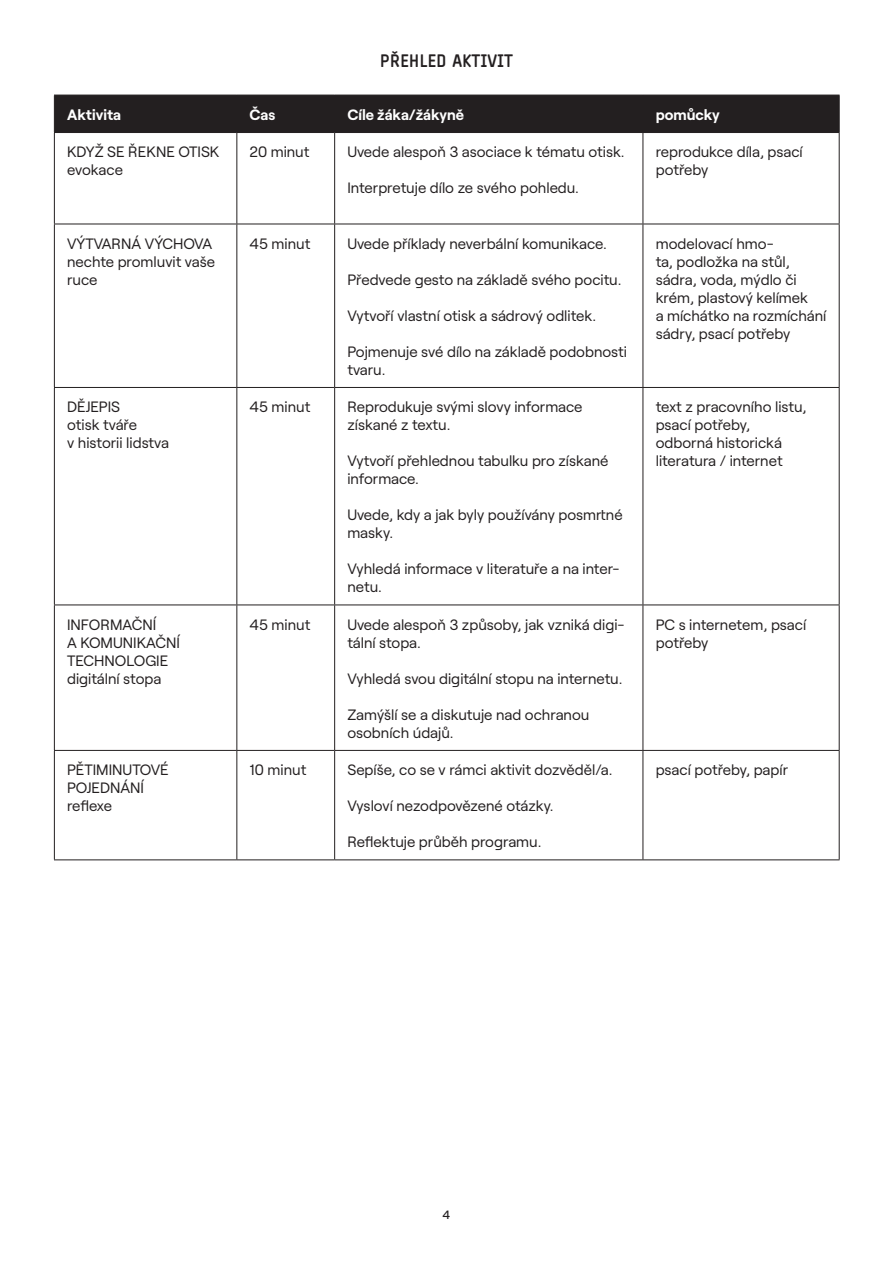
<style>
.page{position:relative;width:893px;height:1263px;background:#fff}
.page>*{position:absolute;margin:0;border:0;box-sizing:border-box;transform-origin:0 0}
.t1{font:700 18px "GASK";color:#231f20}
.t2{font:15px/18px "Roobert";color:#231f20}
.t3{font:700 15px "Roobert";color:#fff}
.t4{font:500 12px "Roobert";color:#231f20}
</style>
<div class="page">
<div style="left:55px;top:96px;width:784px;height:36px;background:#231f20"></div>
<hr style="left:54px;top:95px;width:183px;height:1px;background:#231f20">
<hr style="left:54px;top:95px;width:1px;height:37px;background:#231f20">
<hr style="left:237px;top:95px;width:98px;height:1px;background:#231f20">
<hr style="left:236px;top:95px;width:1px;height:37px;background:#231f20">
<hr style="left:335px;top:95px;width:308px;height:1px;background:#231f20">
<hr style="left:334px;top:95px;width:1px;height:37px;background:#231f20">
<hr style="left:643px;top:95px;width:197px;height:1px;background:#231f20">
<hr style="left:643px;top:95px;width:1px;height:37px;background:#231f20">
<hr style="left:839px;top:95px;width:1px;height:37px;background:#231f20">
<hr style="left:54px;top:132px;width:183px;height:1px;background:#231f20">
<hr style="left:54px;top:133px;width:1px;height:91px;background:#231f20">
<hr style="left:237px;top:132px;width:98px;height:1px;background:#231f20">
<hr style="left:236px;top:133px;width:1px;height:91px;background:#231f20">
<hr style="left:335px;top:132px;width:308px;height:1px;background:#231f20">
<hr style="left:334px;top:133px;width:1px;height:91px;background:#231f20">
<hr style="left:643px;top:132px;width:197px;height:1px;background:#231f20">
<hr style="left:643px;top:133px;width:1px;height:91px;background:#231f20">
<hr style="left:839px;top:133px;width:1px;height:91px;background:#231f20">
<hr style="left:54px;top:224px;width:183px;height:1px;background:#231f20">
<hr style="left:54px;top:224px;width:1px;height:163px;background:#231f20">
<hr style="left:237px;top:224px;width:98px;height:1px;background:#231f20">
<hr style="left:236px;top:224px;width:1px;height:163px;background:#231f20">
<hr style="left:335px;top:224px;width:308px;height:1px;background:#231f20">
<hr style="left:334px;top:224px;width:1px;height:163px;background:#231f20">
<hr style="left:643px;top:224px;width:197px;height:1px;background:#231f20">
<hr style="left:643px;top:224px;width:1px;height:163px;background:#231f20">
<hr style="left:839px;top:224px;width:1px;height:163px;background:#231f20">
<hr style="left:54px;top:387px;width:183px;height:1px;background:#231f20">
<hr style="left:54px;top:388px;width:1px;height:216px;background:#231f20">
<hr style="left:237px;top:387px;width:98px;height:1px;background:#231f20">
<hr style="left:236px;top:388px;width:1px;height:216px;background:#231f20">
<hr style="left:335px;top:387px;width:308px;height:1px;background:#231f20">
<hr style="left:334px;top:388px;width:1px;height:216px;background:#231f20">
<hr style="left:643px;top:387px;width:197px;height:1px;background:#231f20">
<hr style="left:643px;top:388px;width:1px;height:216px;background:#231f20">
<hr style="left:839px;top:388px;width:1px;height:216px;background:#231f20">
<hr style="left:54px;top:604px;width:183px;height:1px;background:#231f20">
<hr style="left:54px;top:605px;width:1px;height:145px;background:#231f20">
<hr style="left:237px;top:604px;width:98px;height:1px;background:#231f20">
<hr style="left:236px;top:605px;width:1px;height:145px;background:#231f20">
<hr style="left:335px;top:604px;width:308px;height:1px;background:#231f20">
<hr style="left:334px;top:605px;width:1px;height:145px;background:#231f20">
<hr style="left:643px;top:604px;width:197px;height:1px;background:#231f20">
<hr style="left:643px;top:605px;width:1px;height:145px;background:#231f20">
<hr style="left:839px;top:605px;width:1px;height:145px;background:#231f20">
<hr style="left:54px;top:750px;width:183px;height:1px;background:#231f20">
<hr style="left:54px;top:751px;width:1px;height:108px;background:#231f20">
<hr style="left:237px;top:750px;width:98px;height:1px;background:#231f20">
<hr style="left:236px;top:751px;width:1px;height:108px;background:#231f20">
<hr style="left:335px;top:750px;width:308px;height:1px;background:#231f20">
<hr style="left:334px;top:751px;width:1px;height:108px;background:#231f20">
<hr style="left:643px;top:750px;width:197px;height:1px;background:#231f20">
<hr style="left:643px;top:751px;width:1px;height:108px;background:#231f20">
<hr style="left:839px;top:751px;width:1px;height:108px;background:#231f20">
<hr style="left:54px;top:859px;width:183px;height:1px;background:#231f20">
<hr style="left:237px;top:859px;width:98px;height:1px;background:#231f20">
<hr style="left:335px;top:859px;width:308px;height:1px;background:#231f20">
<hr style="left:643px;top:859px;width:197px;height:1px;background:#231f20">
<p class="t1" style="left:380px;top:51px;width:135px">PŘEHLED AKTIVIT</p>
<p class="t3" style="left:67px;top:103px;width:55px">Aktivita</p>
<p class="t3" style="left:250px;top:103px;width:27px">Čas</p>
<p class="t3" style="left:347px;top:103px;width:118px">Cíle žáka/žákyně</p>
<p class="t3" style="left:656px;top:103px;width:66px">pomůcky</p>
<p class="t2" style="left:67px;top:142px;width:154px">KDYŽ SE ŘEKNE OTISK evokace</p>
<p class="t2" style="left:250px;top:142px;width:61px">20 minut</p>
<p class="t2" style="left:347px;top:142px;width:279px">Uvede alespoň 3 asociace k tématu otisk.</p>
<p class="t2" style="left:347px;top:178px;width:233px">Interpretuje dílo ze svého pohledu.</p>
<p class="t2" style="left:656px;top:142px;width:149px">reprodukce díla, psací potřeby</p>
<p class="t2" style="left:67px;top:233px;width:149px">VÝTVARNÁ VÝCHOVA nechte promluvit vaše ruce</p>
<p class="t2" style="left:250px;top:233px;width:62px">45 minut</p>
<p class="t2" style="left:347px;top:233px;width:261px">Uvede příklady neverbální komunikace.</p>
<p class="t2" style="left:347px;top:269px;width:276px">Předvede gesto na základě svého pocitu.</p>
<p class="t2" style="left:347px;top:305px;width:250px">Vytvoří vlastní otisk a sádrový odlitek.</p>
<p class="t2" style="left:347px;top:341px;width:281px">Pojmenuje své dílo na základě podobnosti tvaru.</p>
<p class="t2" style="left:67px;top:397px;width:103px">DĚJEPIS<br>otisk tváře<br>v historii lidstva</p>
<p class="t2" style="left:250px;top:397px;width:62px">45 minut</p>
<p class="t2" style="left:347px;top:397px;width:237px">Reprodukuje svými slovy informace získané z textu.</p>
<p class="t2" style="left:347px;top:451px;width:263px">Vytvoří přehlednou tabulku pro získané informace.</p>
<p class="t2" style="left:347px;top:505px;width:277px">Uvede, kdy a jak byly používány posmrtné masky.</p>
<p class="t2" style="left:347px;top:559px;width:274px">Vyhledá informace v literatuře a na inter&shy;netu.</p>
<p class="t2" style="left:67px;top:614px;width:114px">INFORMAČNÍ<br>A KOMUNIKAČNÍ<br>TECHNOLOGIE digitální stopa</p>
<p class="t2" style="left:250px;top:614px;width:62px">45 minut</p>
<p class="t2" style="left:347px;top:614px;width:279px">Uvede alespoň 3 způsoby, jak vzniká digi&shy;tální stopa.</p>
<p class="t2" style="left:347px;top:668px;width:277px">Vyhledá svou digitální stopu na internetu.</p>
<p class="t2" style="left:347px;top:704px;width:243px">Zamýšlí se a diskutuje nad ochranou osobních údajů.</p>
<p class="t2" style="left:67px;top:760px;width:103px">PĚTIMINUTOVÉ<br>POJEDNÁNÍ reflexe</p>
<p class="t2" style="left:250px;top:760px;width:58px">10 minut</p>
<p class="t2" style="left:347px;top:760px;width:266px">Sepíše, co se v rámci aktivit dozvěděl/a.</p>
<p class="t2" style="left:347px;top:796px;width:208px">Vysloví nezodpovězené otázky.</p>
<p class="t2" style="left:347px;top:832px;width:195px">Reflektuje průběh programu.</p>
<p class="t2" style="left:656px;top:233px;width:172px">modelovací hmo-<br>ta, podložka na stůl, sádra, voda, mýdlo či krém, plastový kelímek<br>a míchátko na rozmíchání sádry, psací potřeby</p>
<p class="t2" style="left:656px;top:397px;width:152px">text z pracovního listu, psací potřeby, odborná historická literatura / internet</p>
<p class="t2" style="left:656px;top:614px;width:152px">PC s internetem, psací potřeby</p>
<p class="t2" style="left:656px;top:760px;width:134px">psací potřeby, papír</p>
<p class="t4" style="left:443px;top:1205px;width:9px">4</p>
</div>
